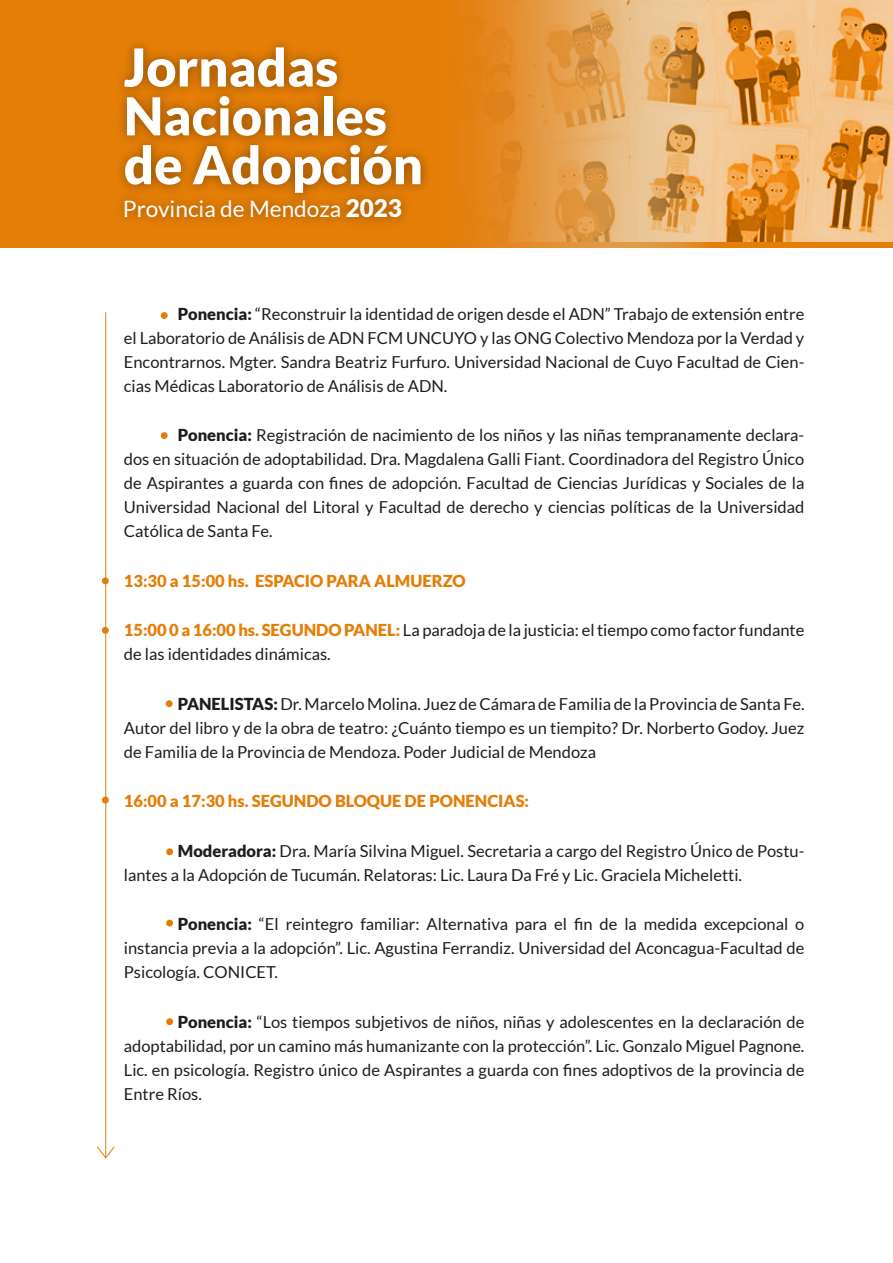
<style>
.page{position:relative;width:893px;height:1263px;background:#fff}
.page>*{position:absolute;margin:0;border:0;box-sizing:border-box;transform-origin:0 0}
.t1{font:900 52.35px/48.9px "Lato";color:#fff}
.t2{font:22.65px "Lato";color:#fff}
.t3{font:16.5px/24px "Lato";color:#1d1d1b;text-align:justify}
.t4{font:900 16.5px "Lato";color:#e47e07}
.s1{font-weight:900;font-size:24.3px}
.s2{font-weight:900}
.s3{font-weight:900;color:#e47e07}
</style>
<div class="page">
<hr style="left:105px;top:312px;width:1px;height:846px;background:#e47e07">
<div style="left:102px;top:577px;width:7px;height:7px;background:#e47e07;border-radius:50%"></div>
<div style="left:161px;top:312px;width:7px;height:7px;background:#e47e07;border-radius:50%"></div>
<div style="left:102px;top:627px;width:7px;height:7px;background:#e47e07;border-radius:50%"></div>
<div style="left:102px;top:797px;width:7px;height:6px;background:#e47e07;border-radius:50%"></div>
<div style="left:166px;top:700px;width:7px;height:7px;background:#e47e07;border-radius:50%"></div>
<div style="left:166px;top:920px;width:7px;height:6px;background:#e47e07;border-radius:50%"></div>
<div style="left:166px;top:848px;width:7px;height:7px;background:#e47e07;border-radius:50%"></div>
<div style="left:166px;top:1018px;width:7px;height:7px;background:#e47e07;border-radius:50%"></div>
<svg style="left:0;top:0;width:893px;height:248px;background:#d97806"></svg>
<img style="left:714px;top:0;width:179px;height:242px">
<svg style="left:464px;top:0;width:250px;height:248px;background:#e3a051"></svg>
<svg style="left:97px;top:1146px;width:18px;height:13px"></svg>
<div style="left:161px;top:432px;width:7px;height:7px;background:#e47e07;border-radius:50%"></div>
<h1 class="t1" style="left:124px;top:42px;width:301px">Jornadas<br>Nacionales de Adopción</h1>
<h2 class="t2" style="left:123px;top:196px;width:281px">Provincia de Mendoza <span class="s1">2023</span></h2>
<p class="t3" style="left:124px;top:301px;width:682px;text-indent:54px"><span class="s2">Ponencia:</span> “Reconstruir la identidad de origen desde el ADN” Trabajo de extensión entre el Laboratorio de Análisis de ADN FCM UNCUYO y las ONG Colectivo Mendoza por la Verdad y Encontrarnos. Mgter. Sandra Beatriz Furfuro. Universidad Nacional de Cuyo Facultad de Cien&shy;cias Médicas Laboratorio de Análisis de ADN.</p>
<p class="t3" style="left:124px;top:423px;width:682px;text-indent:54px"><span class="s2">Ponencia:</span> Registración de nacimiento de los niños y las niñas tempranamente declara&shy;dos en situación de adoptabilidad. Dra. Magdalena Galli Fiant. Coordinadora del Registro Único de Aspirantes a guarda con fines de adopción. Facultad de Ciencias Jurídicas y Sociales de la Universidad Nacional del Litoral y Facultad de derecho y ciencias políticas de la Universidad Católica de Santa Fe.</p>
<p class="t4" style="left:124px;top:571px;width:343px">13:30 a 15:00 hs. ESPACIO PARA ALMUERZO</p>
<p class="t3" style="left:124px;top:618px;width:682px"><span class="s3">15:00 0 a 16:00 hs. SEGUNDO PANEL:</span> La paradoja de la justicia: el tiempo como factor fundante de las identidades dinámicas.</p>
<p class="t3" style="left:124px;top:692px;width:682px;text-indent:54px"><span class="s2">PANELISTAS:</span> Dr. Marcelo Molina. Juez de Cámara de Familia de la Provincia de Santa Fe.<br>Autor del libro y de la obra de teatro: ¿Cuánto tiempo es un tiempito? Dr. Norberto Godoy. Juez de Familia de la Provincia de Mendoza. Poder Judicial de Mendoza</p>
<p class="t4" style="left:124px;top:791px;width:407px">16:00 a 17:30 hs. SEGUNDO BLOQUE DE PONENCIAS:</p>
<p class="t3" style="left:124px;top:839px;width:682px;text-indent:54px"><span class="s2">Moderadora:</span> Dra. María Silvina Miguel. Secretaria a cargo del Registro Único de Postu&shy;lantes a la Adopción de Tucumán. Relatoras: Lic. Laura Da Fré y Lic. Graciela Micheletti.</p>
<p class="t3" style="left:124px;top:912px;width:682px;text-indent:54px"><span class="s2">Ponencia:</span> “El reintegro familiar: Alternativa para el fin de la medida excepcional o instancia previa a la adopción”. Lic. Agustina Ferrandiz. Universidad del Aconcagua-Facultad de Psicología. CONICET.</p>
<p class="t3" style="left:124px;top:1010px;width:682px;text-indent:54px"><span class="s2">Ponencia:</span> “Los tiempos subjetivos de niños, niñas y adolescentes en la declaración de adoptabilidad, por un camino más humanizante con la protección”. Lic. Gonzalo Miguel Pagnone.<br>Lic. en psicología. Registro único de Aspirantes a guarda con fines adoptivos de la provincia de Entre Ríos.</p>
</div>
